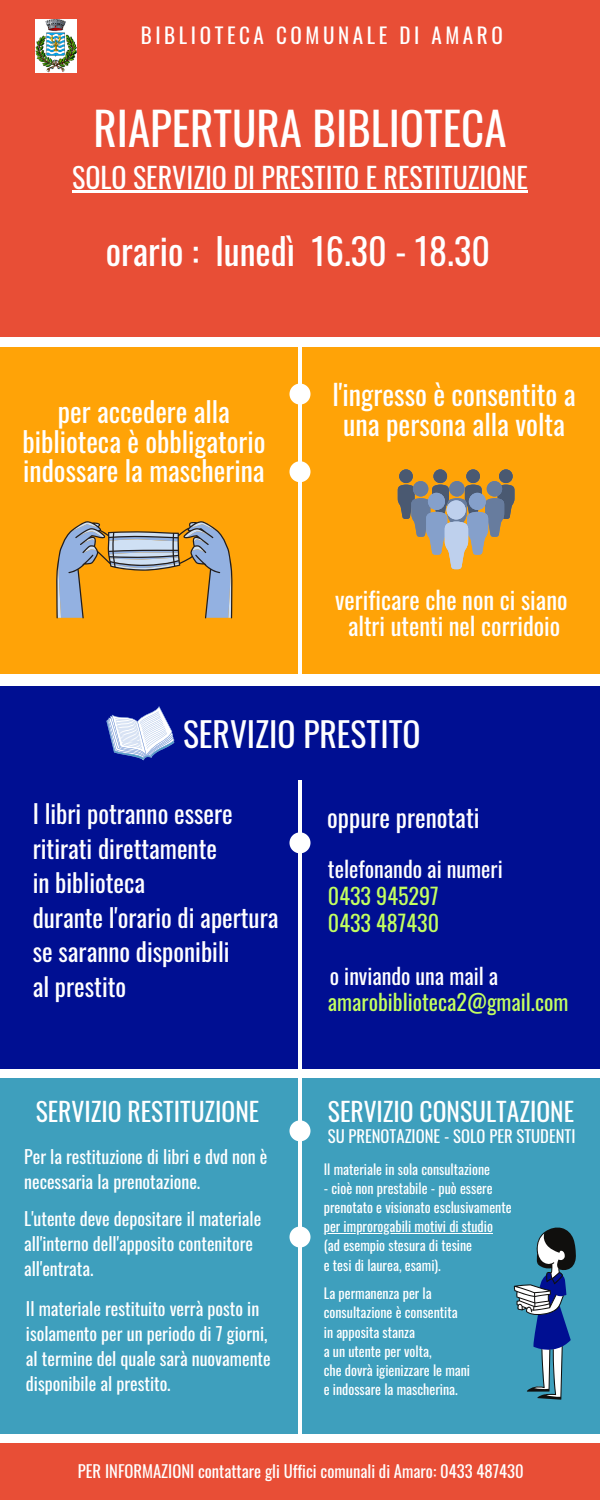
<style>
.page{position:relative;width:600px;height:1500px;background:#fff}
.page>*{position:absolute;margin:0;border:0;box-sizing:border-box;transform-origin:0 0}
.t1{font:45.1px "Oswald";color:#fff}
.t2{font:36.2px "Oswald";color:#fff}
.t3{font:33.6px "Oswald";color:#fff}
.t4{font:28px/30px "Oswald";color:#fff;text-align:center}
.t5{font:27.6px/29.6px "Oswald";color:#fff;text-align:center}
.t6{font:25.6px "Oswald";color:#fff}
.t7{font:25.2px/34.5px "Oswald";color:#fff}
.t8{font:24.5px "Oswald";color:#fff}
.t9{font:22.1px "Oswald";color:#c3ff60}
.t10{font:22.1px "Oswald";color:#fff}
.t11{font:22px "Oswald";color:#c3ff60}
.t12{font:22px "Oswald";color:#fff}
.t13{font:21.2px "Oswald";letter-spacing:.17em;color:#fff}
.t14{font:18px/24.8px "Oswald";color:#fff}
.t15{font:16.7px "Oswald";color:#fff}
.t16{font:16.6px "Oswald";color:#fff}
.t17{font:14px/19.2px "Oswald";color:#fff}
</style>
<div class="page">
<div style="left:0;top:0;width:600px;height:337px;background:#e84e36"></div>
<div style="left:0;top:347px;width:600px;height:327px;background:#ffa307"></div>
<div style="left:0;top:687px;width:600px;height:382px;background:#000f92"></div>
<div style="left:0;top:1079px;width:600px;height:355px;background:#3e9fbd"></div>
<div style="left:0;top:1443px;width:600px;height:57px;background:#e84e36"></div>
<hr style="left:298px;top:340px;width:4px;height:1098px;background:#fff">
<div style="left:290px;top:384px;width:21px;height:21px;background:#fff;border-radius:50%"></div>
<div style="left:290px;top:461px;width:21px;height:21px;background:#fff;border-radius:50%"></div>
<div style="left:290px;top:832px;width:21px;height:21px;background:#fff;border-radius:50%"></div>
<div style="left:290px;top:1120px;width:21px;height:21px;background:#fff;border-radius:50%"></div>
<div style="left:290px;top:1227px;width:21px;height:21px;background:#fff;border-radius:50%"></div>
<svg style="left:56px;top:521px;width:176px;height:97px"></svg>
<div style="left:135px;top:687px;width:330px;height:93px;background:#000f92"></div>
<svg style="left:514px;top:1227px;width:62px;height:173px"></svg>
<svg style="left:106px;top:706px;width:68px;height:54px"></svg>
<svg style="left:398px;top:469px;width:117px;height:100px"></svg>
<div style="left:447px;top:500px;width:19px;height:19px;background:#bed0ed;border-radius:50%"></div>
<img style="left:36px;top:19px;width:40px;height:54px">
<hr style="left:72px;top:190px;width:456px;height:2px;background:#fff">
<hr style="left:324px;top:1233px;width:169px;height:1px;background:#fff">
<p class="t13" style="left:141px;top:19px;width:364px">BIBLIOTECA COMUNALE DI AMARO</p>
<p class="t1" style="left:93px;top:93px;width:415px">RIAPERTURA BIBLIOTECA</p>
<p class="t4" style="left:72px;top:161px;width:457px">SOLO SERVIZIO DI PRESTITO E RESTITUZIONE</p>
<p class="t2" style="left:106px;top:223px;width:386px">orario : lunedì 16.30 - 18.30</p>
<p class="t5" style="left:22px;top:396px;width:245px">per accedere alla biblioteca è obbligatorio indossare la mascherina</p>
<p class="t4" style="left:333px;top:378px;width:245px">l'ingresso è consentito a una persona alla volta</p>
<p class="t8" style="left:335px;top:581px;width:234px">verificare che non ci siano</p>
<p class="t8" style="left:348px;top:607px;width:214px">altri utenti nel corridoio</p>
<p class="t3" style="left:183px;top:708px;width:239px">SERVIZIO PRESTITO</p>
<p class="t7" style="left:33px;top:796px;width:202px">I libri potranno essere ritirati direttamente</p>
<p class="t7" style="left:33px;top:865px;width:114px">in biblioteca</p>
<p class="t7" style="left:33px;top:899px;width:247px">durante l'orario di apertura</p>
<p class="t7" style="left:33px;top:934px;width:198px">se saranno disponibili</p>
<p class="t7" style="left:33px;top:968px;width:95px">al prestito</p>
<p class="t7" style="left:327px;top:800px;width:154px">oppure prenotati</p>
<p class="t10" style="left:328px;top:851px;width:176px">telefonando ai numeri</p>
<p class="t9" style="left:328px;top:878px;width:112px">0433 945297</p>
<p class="t9" style="left:328px;top:905px;width:113px">0433 487430</p>
<p class="t12" style="left:330px;top:958px;width:170px">o inviando una mail a</p>
<p class="t11" style="left:328px;top:985px;width:242px">amarobiblioteca2@gmail.com</p>
<p class="t6" style="left:36px;top:1091px;width:225px">SERVIZIO RESTITUZIONE</p>
<p class="t6" style="left:328px;top:1091px;width:248px">SERVIZIO CONSULTAZIONE</p>
<p class="t14" style="left:24px;top:1144px;width:245px">Per la restituzione di libri e dvd non è necessaria la prenotazione.</p>
<p class="t14" style="left:24px;top:1206px;width:239px">L'utente deve depositare il materiale all'interno dell'apposito contenitore</p>
<p class="t14" style="left:24px;top:1256px;width:71px">all'entrata.</p>
<p class="t14" style="left:26px;top:1296px;width:246px">Il materiale restituito verrà posto in isolamento per un periodo di 7 giorni, al termine del quale sarà nuovamente disponibile al prestito.</p>
<p class="t16" style="left:328px;top:1123px;width:249px">SU PRENOTAZIONE - SOLO PER STUDENTI</p>
<p class="t17" style="left:324px;top:1159px;width:168px">Il materiale in sola consultazione</p>
<p class="t17" style="left:324px;top:1178px;width:189px">- cioè non prestabile - può essere prenotato e visionato esclusivamente per improrogabili motivi di studio</p>
<p class="t17" style="left:324px;top:1235px;width:150px">(ad esempio stesura di tesine</p>
<p class="t17" style="left:324px;top:1255px;width:119px">e tesi di laurea, esami).</p>
<p class="t17" style="left:324px;top:1283px;width:135px">La permanenza per la consultazione è consentita</p>
<p class="t17" style="left:324px;top:1322px;width:93px">in apposita stanza</p>
<p class="t17" style="left:324px;top:1341px;width:109px">a un utente per volta,</p>
<p class="t17" style="left:324px;top:1360px;width:148px">che dovrà igienizzare le mani</p>
<p class="t17" style="left:324px;top:1379px;width:135px">e indossare la mascherina.</p>
<p class="t15" style="left:78px;top:1458px;width:447px">PER INFORMAZIONI contattare gli Uffici comunali di Amaro: 0433 487430</p>
</div>
